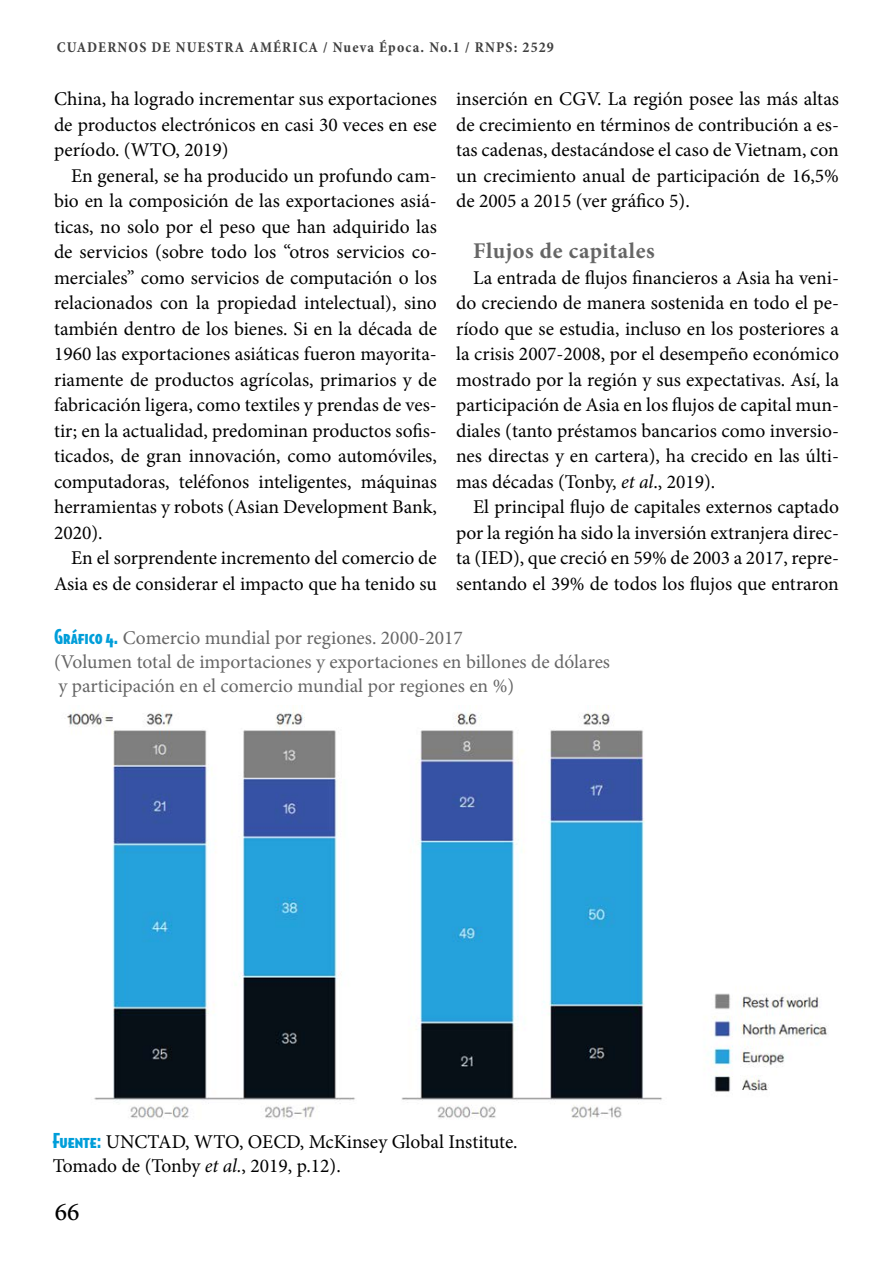
<style>
.page{position:relative;width:893px;height:1263px;background:#fff}
.page>*{position:absolute;margin:0;border:0;box-sizing:border-box;transform-origin:0 0}
.t1{font:500 25.5px "Minion Pro";color:#000}
.t2{font:700 22.5px "Minion Pro";letter-spacing:.025em;color:#666}
.t3{font:19.5px/25.5px "Minion Pro";color:#000;text-align:justify}
.t4{font:19.5px/24px "Minion Pro";color:#666}
.t5{font:700 condensed 15px "Minion Pro";letter-spacing:.075em;color:#404040}
.s1{font-style:italic}
.s2{font-family:"Bodega Sans Black Smallcaps";color:#009ed9}
</style>
<div class="page">
<img style="left:67px;top:705px;width:761px;height:414px">
<p class="t5" style="left:57px;top:38px;width:498px">CUADERNOS DE NUESTRA AMÉRICA / Nueva Época. No.1 / RNPS: 2529</p>
<p class="t3" style="left:456px;top:86px;width:384px">inserción en CGV. La región posee las más altas de crecimiento en términos de contribución a es&shy;tas cadenas, destacándose el caso de Vietnam, con un crecimiento anual de participación de 16,5% de 2005 a 2015 (ver gráfico 5).</p>
<p class="t2" style="left:473px;top:235px;width:183px">Flujos de capitales</p>
<p class="t3" style="left:456px;top:265px;width:384px;text-indent:17px">La entrada de flujos financieros a Asia ha veni&shy;do creciendo de manera sostenida en todo el pe&shy;ríodo que se estudia, incluso en los posteriores a la crisis 2007-2008, por el desempeño económico mostrado por la región y sus expectativas. Así, la participación de Asia en los flujos de capital mun&shy;diales (tanto préstamos bancarios como inversio&shy;nes directas y en cartera), ha crecido en las últi&shy;mas décadas (Tonby, <span class="s1">et al</span>., 2019).</p>
<p class="t3" style="left:456px;top:494px;width:384px;text-indent:17px">El principal flujo de capitales externos captado por la región ha sido la inversión extranjera direc&shy;ta (IED), que creció en 59% de 2003 a 2017, repre&shy;sentando el 39% de todos los flujos que entraron</p>
<p class="t3" style="left:54px;top:86px;width:384px">China, ha logrado incrementar sus exportaciones de productos electrónicos en casi 30 veces en ese período. (WTO, 2019)</p>
<p class="t3" style="left:54px;top:163px;width:384px;text-indent:17px">En general, se ha producido un profundo cam&shy;bio en la composición de las exportaciones asiá&shy;ticas, no solo por el peso que han adquirido las de servicios (sobre todo los “otros servicios co&shy;merciales” como servicios de computación o los relacionados con la propiedad intelectual), sino también dentro de los bienes. Si en la década de 1960 las exportaciones asiáticas fueron mayorita&shy;riamente de productos agrícolas, primarios y de fabricación ligera, como textiles y prendas de ves&shy;tir; en la actualidad, predominan productos sofis&shy;ticados, de gran innovación, como automóviles, computadoras, teléfonos inteligentes, máquinas herramientas y robots (Asian Development Bank, 2020).</p>
<p class="t3" style="left:54px;top:545px;width:384px;text-align:right">En el sorprendente incremento del comercio de<br>Asia es de considerar el impacto que ha tenido su</p>
<p class="t4" style="left:54px;top:626px;width:558px"><span class="s2">Gráfico 4.</span> Comercio mundial por regiones. 2000-2017<br>(Volumen total de importaciones y exportaciones en billones de dólares y participación en el comercio mundial por regiones en %)</p>
<p class="t3" style="left:53px;top:1129px;width:466px;line-height:24px"><span class="s2">Fuente:</span> UNCTAD, WTO, OECD, McKinsey Global Institute.<br>Tomado de (Tonby <span class="s1">et al.</span>, 2019, p.12).</p>
<h1 class="t1" style="left:55px;top:1197px;width:26px">66</h1>
</div>
